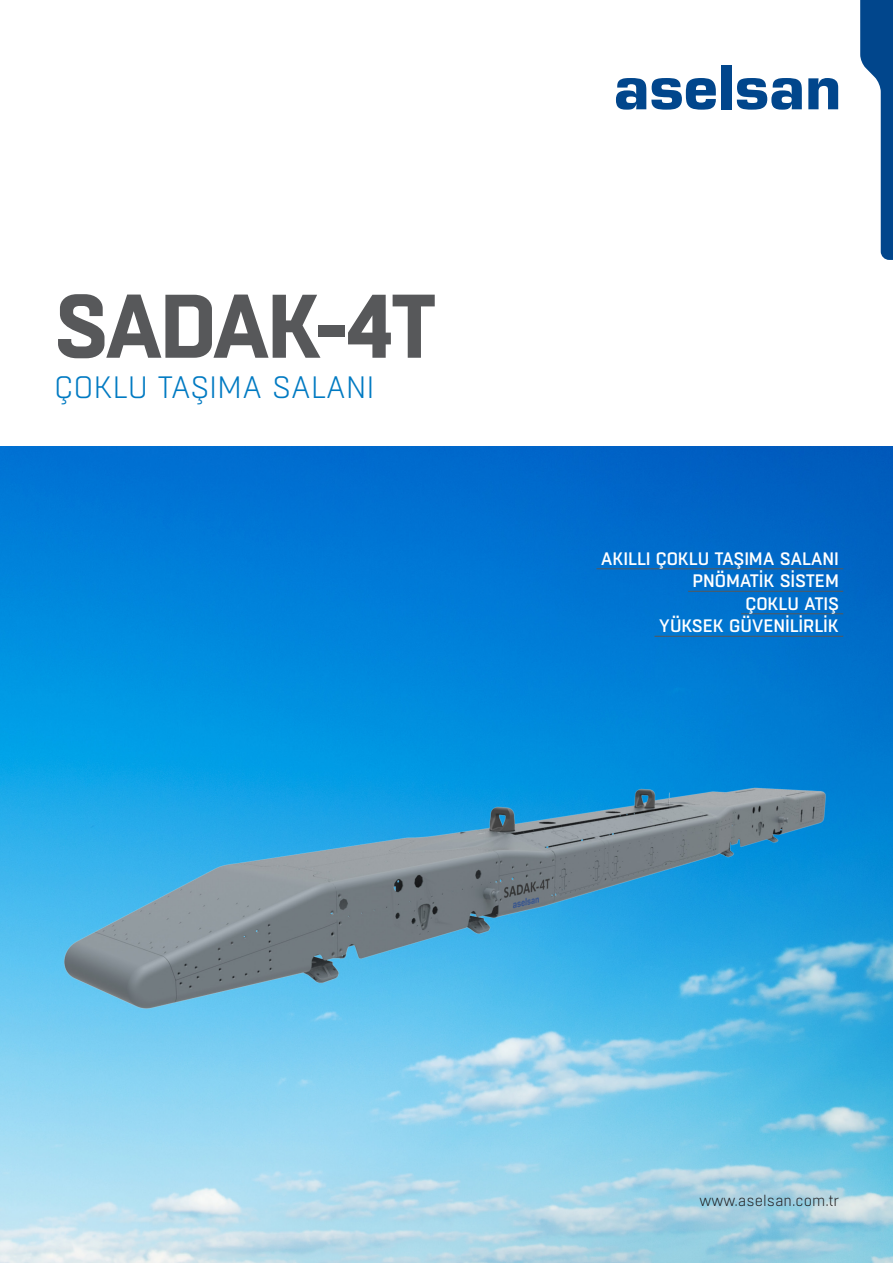
<style>
.page{position:relative;width:893px;height:1263px;background:#fff}
.page>*{position:absolute;margin:0;border:0;box-sizing:border-box;transform-origin:0 0}
.t1{font:700 90px "Boxed";letter-spacing:-.04em;color:#57585a}
.t2{font:300 30.9px "Boxed";letter-spacing:-.005em;color:#007ac2}
.t3{font:500 18px "Boxed";letter-spacing:-.01em;color:#fff}
.t4{font:300 15px "Boxed";color:#231f20}
</style>
<div class="page">
<svg style="left:616px;top:78px;width:100px;height:32px"></svg>
<div style="left:721px;top:65px;width:10px;height:44px;background:#01468c"></div>
<svg style="left:737px;top:78px;width:65px;height:32px"></svg>
<svg style="left:808px;top:78px;width:30px;height:31px"></svg>
<svg style="left:860px;top:0;width:33px;height:260px"></svg>
<img style="left:0;top:446px;width:893px;height:817px">
<hr style="left:596px;top:568px;width:247px;height:1px;background:#57585a">
<hr style="left:688px;top:591px;width:155px;height:1px;background:#57585a">
<hr style="left:741px;top:613px;width:102px;height:1px;background:#57585a">
<hr style="left:654px;top:636px;width:189px;height:1px;background:#57585a">
<p class="t1" style="left:54px;top:266px;width:385px">SADAK-4T</p>
<p class="t2" style="left:54px;top:368px;width:322px">ÇOKLU TAŞIMA SALANI</p>
<p class="t3" style="left:601px;top:547px;width:240px">AKILLI ÇOKLU TAŞIMA SALANI</p>
<p class="t3" style="left:693px;top:569px;width:148px">PNÖMATİK SİSTEM</p>
<p class="t3" style="left:745px;top:592px;width:95px">ÇOKLU ATIŞ</p>
<p class="t3" style="left:659px;top:614px;width:182px">YÜKSEK GÜVENİLİRLİK</p>
<p class="t4" style="left:700px;top:1191px;width:141px">www.aselsan.com.tr</p>
</div>
